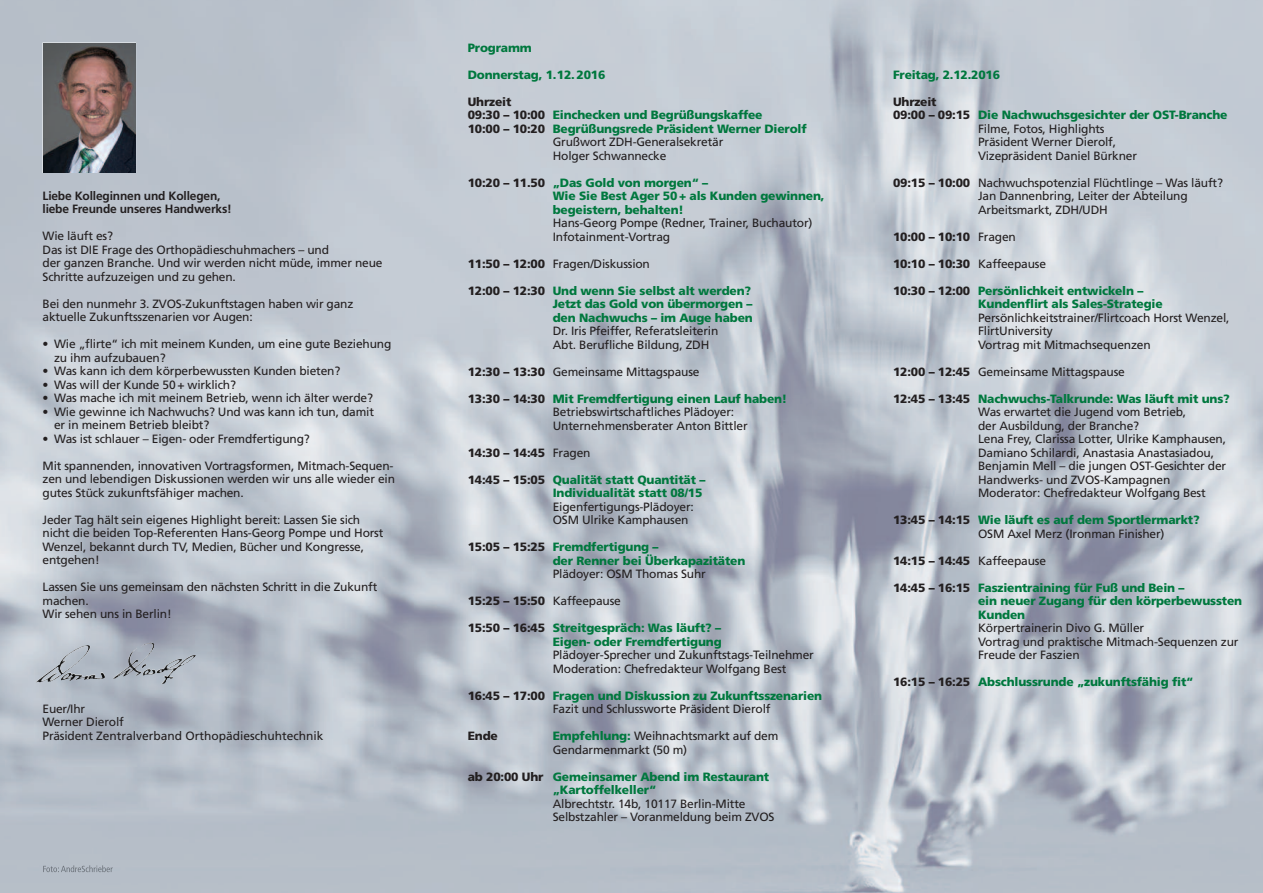
<style>
.page{position:relative;width:1263px;height:893px;background:#fff}
.page>*{position:absolute;margin:0;border:0;box-sizing:border-box;transform-origin:0 0}
.t1{font:12px/13.5px "Frutiger";letter-spacing:-.015em;color:#231f20}
.t2{font:900 12px/13.5px "Frutiger";letter-spacing:-.015em;color:#00783e}
.t3{font:900 12px "Frutiger";letter-spacing:-.015em;color:#231f20}
.t4{font:700 12px/13.5px "Frutiger";letter-spacing:-.015em;color:#231f20}
.s1{color:#231f20}
.s2{font-weight:900}
.s3{font-weight:900;color:#00783e}
.s4{font-weight:400}
.s5{font-weight:400;color:#231f20}
</style>
<div class="page">
<img style="left:0;top:0;width:1263px;height:893px">
<img style="left:43px;top:43px;width:92px;height:129px">
<img style="left:87px;top:643px;width:68px;height:18px">
<img style="left:43px;top:865px;width:63px;height:7px">
<p class="t4" style="left:43px;top:190px;width:191px">Liebe Kolleginnen und Kollegen, liebe Freunde unseres Handwerks!</p>
<p class="t1" style="left:43px;top:230px;width:341px">Wie läuft es?<br>Das ist DIE Frage des Orthopädieschuhmachers – und<br>der ganzen Branche. Und wir werden nicht müde, immer neue Schritte aufzuzeigen und zu gehen.</p>
<p class="t1" style="left:43px;top:298px;width:312px">Bei den nunmehr 3. ZVOS-Zukunftstagen haben wir ganz aktuelle Zukunftsszenarien vor Augen:</p>
<p class="t1" style="left:54px;top:338px;width:339px;text-indent:-12px">• Wie „flirte“ ich mit meinem Kunden, um eine gute Beziehung zu ihm aufzubauen?</p>
<p class="t1" style="left:43px;top:365px;width:299px">• Was kann ich dem körperbewussten Kunden bieten?</p>
<p class="t1" style="left:43px;top:379px;width:195px">• Was will der Kunde 50+ wirklich?</p>
<p class="t1" style="left:43px;top:392px;width:332px">• Was mache ich mit meinem Betrieb, wenn ich älter werde?</p>
<p class="t1" style="left:54px;top:406px;width:321px;text-indent:-12px">• Wie gewinne ich Nachwuchs? Und was kann ich tun, damit er in meinem Betrieb bleibt?</p>
<p class="t1" style="left:43px;top:433px;width:269px">• Was ist schlauer – Eigen- oder Fremdfertigung?</p>
<p class="t1" style="left:43px;top:460px;width:354px;text-align:justify">Mit spannenden, innovativen Vortragsformen, Mitmach-Sequen&shy;zen und lebendigen Diskussionen werden wir uns alle wieder ein gutes Stück zukunftsfähiger machen.</p>
<p class="t1" style="left:43px;top:514px;width:342px">Jeder Tag hält sein eigenes Highlight bereit: Lassen Sie sich nicht die beiden Top-Referenten Hans-Georg Pompe und Horst Wenzel, bekannt durch TV, Medien, Bücher und Kongresse, entgehen!</p>
<p class="t1" style="left:43px;top:581px;width:336px">Lassen Sie uns gemeinsam den nächsten Schritt in die Zukunft machen.<br>Wir sehen uns in Berlin!</p>
<p class="t1" style="left:43px;top:703px;width:282px">Euer/Ihr<br>Werner Dierolf<br>Präsident Zentralverband Orthopädieschuhtechnik</p>
<p class="t2" style="left:468px;top:42px;width:66px">Programm</p>
<p class="t2" style="left:468px;top:69px;width:139px">Donnerstag, 1.12.2016</p>
<p class="t3" style="left:468px;top:97px;width:45px">Uhrzeit</p>
<p class="t2" style="left:468px;top:109px;width:296px"><span class="s1">09:30 – 10:00</span> Einchecken und Begrüßungskaffee</p>
<p class="t2" style="left:468px;top:123px;width:340px"><span class="s1">10:00 – 10:20</span> Begrüßungsrede Präsident Werner Dierolf</p>
<p class="t1" style="left:553px;top:136px;width:172px">Grußwort ZDH-Generalsekretär</p>
<p class="t1" style="left:553px;top:150px;width:115px">Holger Schwannecke</p>
<p class="t2" style="left:553px;top:177px;width:273px;text-indent:-85px"><span class="s1">10:20 – 11.50</span> „Das Gold von morgen“ –<br>Wie Sie Best Ager 50+ als Kunden gewinnen, begeistern, behalten!</p>
<p class="t1" style="left:553px;top:217px;width:261px">Hans-Georg Pompe (Redner, Trainer, Buchautor)<br>Infotainment-Vortrag</p>
<p class="t1" style="left:468px;top:258px;width:184px"><span class="s2">11:50 – 12:00</span> Fragen/Diskussion</p>
<p class="t2" style="left:553px;top:285px;width:202px;text-indent:-85px"><span class="s1">12:00 – 12:30</span> Und wenn Sie selbst alt werden?<br>Jetzt das Gold von übermorgen – den Nachwuchs – im Auge haben</p>
<p class="t1" style="left:553px;top:325px;width:167px">Dr. Iris Pfeiffer, Referatsleiterin<br>Abt. Berufliche Bildung, ZDH</p>
<p class="t1" style="left:468px;top:366px;width:233px"><span class="s2">12:30 – 13:30</span> Gemeinsame Mittagspause</p>
<p class="t1" style="left:553px;top:393px;width:236px;text-indent:-85px"><span class="s2">13:30 – 14:30</span> <span class="s3">Mit Fremdfertigung einen Lauf haben!<br></span>Betriebswirtschaftliches Plädoyer:<br>Unternehmensberater Anton Bittler</p>
<p class="t3" style="left:468px;top:448px;width:124px">14:30 – 14:45 <span class="s4">Fragen</span></p>
<p class="t2" style="left:468px;top:474px;width:239px;text-align:right"><span class="s1">14:45 – 15:05</span> Qualität statt Quantität –<br>Individualität statt 08/15</p>
<p class="t1" style="left:553px;top:501px;width:143px">Eigenfertigungs-Plädoyer:<br>OSM Ulrike Kamphausen</p>
<p class="t2" style="left:553px;top:541px;width:194px;text-indent:-85px"><span class="s1">15:05 – 15:25</span> Fremdfertigung –<br>der Renner bei Überkapazitäten</p>
<p class="t1" style="left:553px;top:568px;width:155px">Plädoyer: OSM Thomas Suhr</p>
<p class="t3" style="left:468px;top:596px;width:155px">15:25 – 15:50 <span class="s4">Kaffeepause</span></p>
<p class="t2" style="left:468px;top:622px;width:255px;text-align:right"><span class="s1">15:50 – 16:45</span> Streitgespräch: Was läuft? –<br>Eigen- oder Fremdfertigung</p>
<p class="t1" style="left:553px;top:649px;width:263px">Plädoyer-Sprecher und Zukunftstags-Teilnehmer<br>Moderation: Chefredakteur Wolfgang Best</p>
<p class="t2" style="left:553px;top:690px;width:271px;text-indent:-85px"><span class="s1">16:45 – 17:00</span> Fragen und Diskussion zu Zukunftsszenarien<br><span class="s5">Fazit und Schlussworte Präsident Dierolf</span></p>
<p class="t3" style="left:468px;top:731px;width:32px">Ende</p>
<p class="t1" style="left:553px;top:730px;width:227px"><span class="s3">Empfehlung:</span> Weihnachtsmarkt auf dem<br>Gendarmenmarkt (50 m)</p>
<p class="t2" style="left:553px;top:771px;width:218px;text-indent:-85px"><span class="s1">ab 20:00 Uhr</span> Gemeinsamer Abend im Restaurant „Kartoffelkeller“</p>
<p class="t1" style="left:553px;top:798px;width:223px">Albrechtstr. 14b, 10117 Berlin-Mitte<br>Selbstzahler – Voranmeldung beim ZVOS</p>
<p class="t2" style="left:893px;top:69px;width:109px">Freitag, 2.12.2016</p>
<p class="t3" style="left:893px;top:97px;width:45px">Uhrzeit</p>
<p class="t2" style="left:893px;top:109px;width:336px"><span class="s1">09:00 – 09:15</span> Die Nachwuchsgesichter der OST-Branche</p>
<p class="t1" style="left:978px;top:123px;width:128px">Filme, Fotos, Highlights</p>
<p class="t1" style="left:978px;top:136px;width:140px">Präsident Werner Dierolf,</p>
<p class="t1" style="left:978px;top:150px;width:160px">Vizepräsident Daniel Bürkner</p>
<p class="t1" style="left:978px;top:177px;width:246px;text-indent:-85px"><span class="s2">09:15 – 10:00</span> Nachwuchspotenzial Flüchtlinge – Was läuft?<br>Jan Dannenbring, Leiter der Abteilung<br>Arbeitsmarkt, ZDH/UDH</p>
<p class="t3" style="left:893px;top:232px;width:124px">10:00 – 10:10 <span class="s4">Fragen</span></p>
<p class="t3" style="left:893px;top:259px;width:155px">10:10 – 10:30 <span class="s4">Kaffeepause</span></p>
<p class="t2" style="left:978px;top:285px;width:186px;text-indent:-85px"><span class="s1">10:30 – 12:00</span> Persönlichkeit entwickeln –<br>Kundenflirt als Sales-Strategie</p>
<p class="t1" style="left:978px;top:312px;width:253px">Persönlichkeitstrainer/Flirtcoach Horst Wenzel,<br>FlirtUniversity<br>Vortrag mit Mitmachsequenzen</p>
<p class="t1" style="left:893px;top:366px;width:233px"><span class="s2">12:00 – 12:45</span> Gemeinsame Mittagspause</p>
<p class="t1" style="left:978px;top:393px;width:253px;text-indent:-85px"><span class="s2">12:45 – 13:45</span> <span class="s3">Nachwuchs-Talkrunde: Was läuft mit uns?<br></span>Was erwartet die Jugend vom Betrieb,<br>der Ausbildung, der Branche?<br>Lena Frey, Clarissa Lotter, Ulrike Kamphausen, Damiano Schilardi, Anastasia Anastasiadou, Benjamin Mell – die jungen OST-Gesichter der Handwerks- und ZVOS-Kampagnen Moderator: Chefredakteur Wolfgang Best</p>
<p class="t2" style="left:978px;top:514px;width:223px;text-indent:-85px"><span class="s1">13:45 – 14:15</span> Wie läuft es auf dem Sportlermarkt?<br><span class="s5">OSM Axel Merz (Ironman Finisher)</span></p>
<p class="t3" style="left:893px;top:556px;width:155px">14:15 – 14:45 <span class="s4">Kaffeepause</span></p>
<p class="t2" style="left:978px;top:582px;width:266px;text-indent:-85px"><span class="s1">14:45 – 16:15</span> Faszientraining für Fuß und Bein –<br>ein neuer Zugang für den körperbewussten<br>Kunden</p>
<p class="t1" style="left:978px;top:622px;width:262px">Körpertrainerin Divo G. Müller<br>Vortrag und praktische Mitmach-Sequenzen zur<br>Freude der Faszien</p>
<p class="t2" style="left:893px;top:676px;width:302px"><span class="s1">16:15 – 16:25</span> Abschlussrunde „zukunftsfähig fit“</p>
</div>
